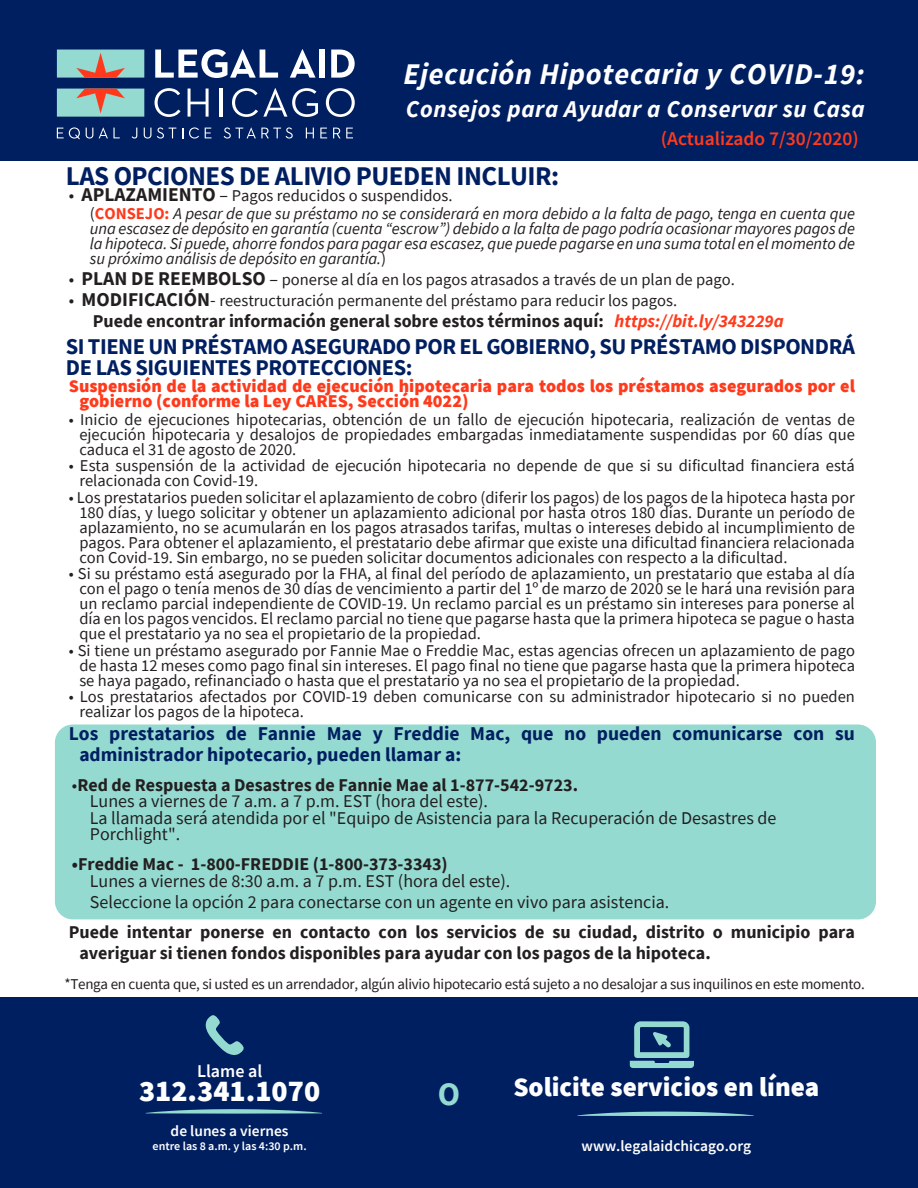
<style>
.page{position:relative;width:918px;height:1188px;background:#fff}
.page>*{position:absolute;margin:0;border:0;box-sizing:border-box;transform-origin:0 0}
.t1{font:700 32.7px "Source Sans Pro";color:#94dad0}
.t2{font:italic 700 30px "Source Sans Pro";letter-spacing:.025em;color:#fff}
.t3{font:900 30px "Source Sans Pro";color:#fff}
.t4{font:700 27px "Source Sans Pro";letter-spacing:-.02em;color:#001f61}
.t5{font:900 27px "Source Sans Pro";color:#fff}
.t6{font:italic 700 24px "Source Sans Pro";letter-spacing:.025em;color:#fff}
.t7{font:700 22.5px/21px "Source Sans Pro";letter-spacing:-.02em;color:#001f61}
.t8{font:700 19.5px/21px "Source Sans Pro";color:#001f61}
.t9{font:600 19.5px "Source Sans Pro";color:#ff3a1c}
.t10{font:18px/16.5px "Source Sans Pro";color:#231f20}
.t11{font:700 18px/21px "Source Sans Pro";color:#231f20}
.t12{font:900 18px/15px "Source Sans Pro";color:#ff3a1c}
.t13{font:600 18px "Source Sans Pro";color:#fff}
.t14{font:16.5px/15px "Source Sans Pro";color:#231f20;text-align:justify}
.t15{font:italic 16.5px/15px "Source Sans Pro";letter-spacing:-.005em;color:#231f20}
.t16{font:600 15.45px "Source Sans Pro";color:#fff}
.t17{font:15px "Source Sans Pro";letter-spacing:-.015em;color:#231f20}
.t18{font:600 12px "Source Sans Pro";color:#fff}
.s1{font-style:normal;font-size:18px}
.s2{font-weight:700;font-style:normal;font-size:19.5px}
.s3{font-style:normal}
.s4{font-weight:700;font-style:normal;color:#ff3a1c}
.s5{font-size:18px}
.s6{font-weight:700;font-size:19.5px}
.s7{font-style:italic;color:#ff3a1c}
.s8{font-weight:700}
</style>
<div class="page">
<div style="left:55px;top:725px;width:821px;height:194px;background:#94dad0;border-radius:18px"></div>
<div style="left:0;top:0;width:918px;height:161px;background:#001f61"></div>
<svg style="left:57px;top:127px;width:23px;height:12px"></svg>
<svg style="left:86px;top:128px;width:7px;height:11px"></svg>
<svg style="left:99px;top:127px;width:21px;height:11px"></svg>
<svg style="left:132px;top:128px;width:5px;height:11px"></svg>
<svg style="left:144px;top:128px;width:7px;height:11px"></svg>
<svg style="left:157px;top:127px;width:19px;height:12px"></svg>
<svg style="left:189px;top:127px;width:10px;height:12px"></svg>
<svg style="left:205px;top:128px;width:6px;height:10px"></svg>
<svg style="left:224px;top:127px;width:69px;height:12px"></svg>
<svg style="left:306px;top:128px;width:8px;height:10px"></svg>
<svg style="left:320px;top:128px;width:7px;height:10px"></svg>
<svg style="left:333px;top:128px;width:20px;height:10px"></svg>
<svg style="left:155px;top:49px;width:123px;height:29px"></svg>
<svg style="left:290px;top:49px;width:26px;height:29px"></svg>
<div style="left:319px;top:50px;width:6px;height:28px;background:#fff"></div>
<svg style="left:331px;top:50px;width:24px;height:28px"></svg>
<svg style="left:155px;top:88px;width:26px;height:29px"></svg>
<svg style="left:188px;top:89px;width:21px;height:28px"></svg>
<hr style="left:220px;top:89px;width:3px;height:28px;background:#fff">
<svg style="left:232px;top:88px;width:86px;height:29px"></svg>
<svg style="left:326px;top:88px;width:29px;height:29px"></svg>
<svg style="left:57px;top:50px;width:87px;height:67px;background:#88a7a7"></svg>
<div style="left:0;top:998px;width:918px;height:190px;background:#001f61"></div>
<svg style="left:205px;top:1015px;width:39px;height:40px"></svg>
<svg style="left:146px;top:1109px;width:176px;height:5px"></svg>
<svg style="left:630px;top:1021px;width:64px;height:47px"></svg>
<svg style="left:577px;top:1112px;width:177px;height:4px"></svg>
<h2 class="t2" style="left:404px;top:54px;width:463px">Ejecución Hipotecaria y COVID-19:</h2>
<h3 class="t6" style="left:406px;top:93px;width:460px">Consejos para Ayudar a Conservar su Casa</h3>
<p class="t9" style="left:661px;top:126px;width:200px">(Actualizado 7/30/2020)</p>
<h3 class="t4" style="left:66px;top:157px;width:495px">LAS OPCIONES DE ALIVIO PUEDEN INCLUIR:</h3>
<p class="t15" style="left:90px;top:187px;width:767px;line-height:18px;text-indent:-21px"><span class="s1">•</span> <span class="s2">APLAZAMIENTO</span> <span class="s1">–</span> <span class="s3">Pagos reducidos o suspendidos.<br>(</span><span class="s4">CONSEJO:</span> A pesar de que su préstamo no se considerará en mora debido a la falta de pago, tenga en cuenta que</p>
<p class="t15" style="left:90px;top:221px;width:767px;text-align:justify">una escasez de depósito en garantía (cuenta “escrow”) debido a la falta de pago podría ocasionar mayores pagos de la hipoteca. Si puede, ahorre fondos para pagar esa escasez, que puede pagarse en una suma total en el momento de su próximo análisis de depósito en garantía.<span class="s3">)</span></p>
<p class="t14" style="left:69px;top:272px;width:668px"><span class="s5">•</span> <span class="s6">PLAN DE REEMBOLSO</span> <span class="s5">–</span> ponerse al día en los pagos atrasados a través de un plan de pago.</p>
<p class="t14" style="left:69px;top:293px;width:610px"><span class="s5">•</span> <span class="s6">MODIFICACIÓN</span><span class="s5">-</span> reestructuración permanente del préstamo para reducir los pagos.</p>
<p class="t11" style="left:93px;top:310px;width:692px">Puede encontrar información general sobre estos términos aquí: <span class="s7">https://bit.ly/343229a</span></p>
<h3 class="t7" style="left:66px;top:336px;width:791px">SI TIENE UN PRÉSTAMO ASEGURADO POR EL GOBIERNO, SU PRÉSTAMO DISPONDRÁ<br>DE LAS SIGUIENTES PROTECCIONES:</h3>
<p class="t12" style="left:79px;top:378px;width:777px;text-indent:-10px">Suspensión de la actividad de ejecución hipotecaria para todos los préstamos asegurados por el gobierno (conforme la Ley CARES, Sección 4022)</p>
<p class="t14" style="left:79px;top:412px;width:777px;text-indent:-10px">• Inicio de ejecuciones hipotecarias, obtención de un fallo de ejecución hipotecaria, realización de ventas de ejecución hipotecaria y desalojos de propiedades embargadas inmediatamente suspendidas por 60 días que caduca el 31 de agosto de 2020.</p>
<p class="t14" style="left:79px;top:458px;width:777px;text-indent:-10px">• Esta suspensión de la actividad de ejecución hipotecaria no depende de que si su dificultad financiera está relacionada con Covid-19.</p>
<p class="t14" style="left:79px;top:490px;width:777px;text-indent:-10px">• Los prestatarios pueden solicitar el aplazamiento de cobro (diferir los pagos) de los pagos de la hipoteca hasta por 180 días, y luego solicitar y obtener un aplazamiento adicional por hasta otros 180 días. Durante un período de aplazamiento, no se acumularán en los pagos atrasados tarifas, multas o intereses debido al incumplimiento de pagos. Para obtener el aplazamiento, el prestatario debe afirmar que existe una dificultad financiera relacionada con Covid-19. Sin embargo, no se pueden solicitar documentos adicionales con respecto a la dificultad.</p>
<p class="t14" style="left:79px;top:566px;width:777px;text-indent:-10px">• Si su préstamo está asegurado por la FHA, al final del período de aplazamiento, un prestatario que estaba al día con el pago o tenía menos de 30 días de vencimiento a partir del 1º de marzo de 2020 se le hará una revisión para un reclamo parcial independiente de COVID-19. Un reclamo parcial es un préstamo sin intereses para ponerse al día en los pagos vencidos. El reclamo parcial no tiene que pagarse hasta que la primera hipoteca se pague o hasta que el prestatario ya no sea el propietario de la propiedad.</p>
<p class="t14" style="left:79px;top:643px;width:777px;text-indent:-10px">• Si tiene un préstamo asegurado por Fannie Mae o Freddie Mac, estas agencias ofrecen un aplazamiento de pago de hasta 12 meses como pago final sin intereses. El pago final no tiene que pagarse hasta que la primera hipoteca se haya pagado, refinanciado o hasta que el prestatario ya no sea el propietario de la propiedad.</p>
<p class="t14" style="left:79px;top:689px;width:777px;text-indent:-10px">• Los prestatarios afectados por COVID-19 deben comunicarse con su administrador hipotecario si no pueden realizar los pagos de la hipoteca.</p>
<p class="t8" style="left:79px;top:722px;width:777px;text-indent:-10px">Los prestatarios de Fannie Mae y Freddie Mac, que no pueden comunicarse con su administrador hipotecario, pueden llamar a:</p>
<p class="t10" style="left:90px;top:776px;width:688px;text-indent:-18px">•<span class="s8">Red de Respuesta a Desastres de Fannie Mae al 1-877-542-9723.<br></span>Lunes a viernes de 7 a.m. a 7 p.m. EST (hora del este).<br>La llamada será atendida por el "Equipo de Asistencia para la Recuperación de Desastres de Porchlight".</p>
<p class="t11" style="left:72px;top:853px;width:377px">•Freddie Mac - 1-800-FREDDIE (1-800-373-3343)</p>
<p class="t10" style="left:90px;top:870px;width:581px;line-height:21px">Lunes a viernes de 8:30 a.m. a 7 p.m. EST (hora del este).<br>Seleccione la opción 2 para conectarse con un agente en vivo para asistencia.</p>
<p class="t11" style="left:79px;top:921px;width:777px;text-indent:-10px">Puede intentar ponerse en contacto con los servicios de su ciudad, distrito o municipio para averiguar si tienen fondos disponibles para ayudar con los pagos de la hipoteca.</p>
<p class="t17" style="left:64px;top:974px;width:802px">*Tenga en cuenta que, si usted es un arrendador, algún alivio hipotecario está sujeto a no desalojar a sus inquilinos en este momento.</p>
<p class="t13" style="left:197px;top:1060px;width:67px">Llame al</p>
<h2 class="t3" style="left:139px;top:1071px;width:183px">312.341.1070</h2>
<p class="t16" style="left:171px;top:1120px;width:119px">de lunes a viernes</p>
<p class="t18" style="left:153px;top:1138px;width:155px">entre las 8 a.m. y las 4:30 p.m.</p>
<h1 class="t1" style="left:438px;top:1072px;width:24px">O</h1>
<h3 class="t5" style="left:513px;top:1068px;width:308px">Solicite servicios en línea</h3>
<p class="t16" style="left:582px;top:1136px;width:171px">www.legalaidchicago.org</p>
</div>
